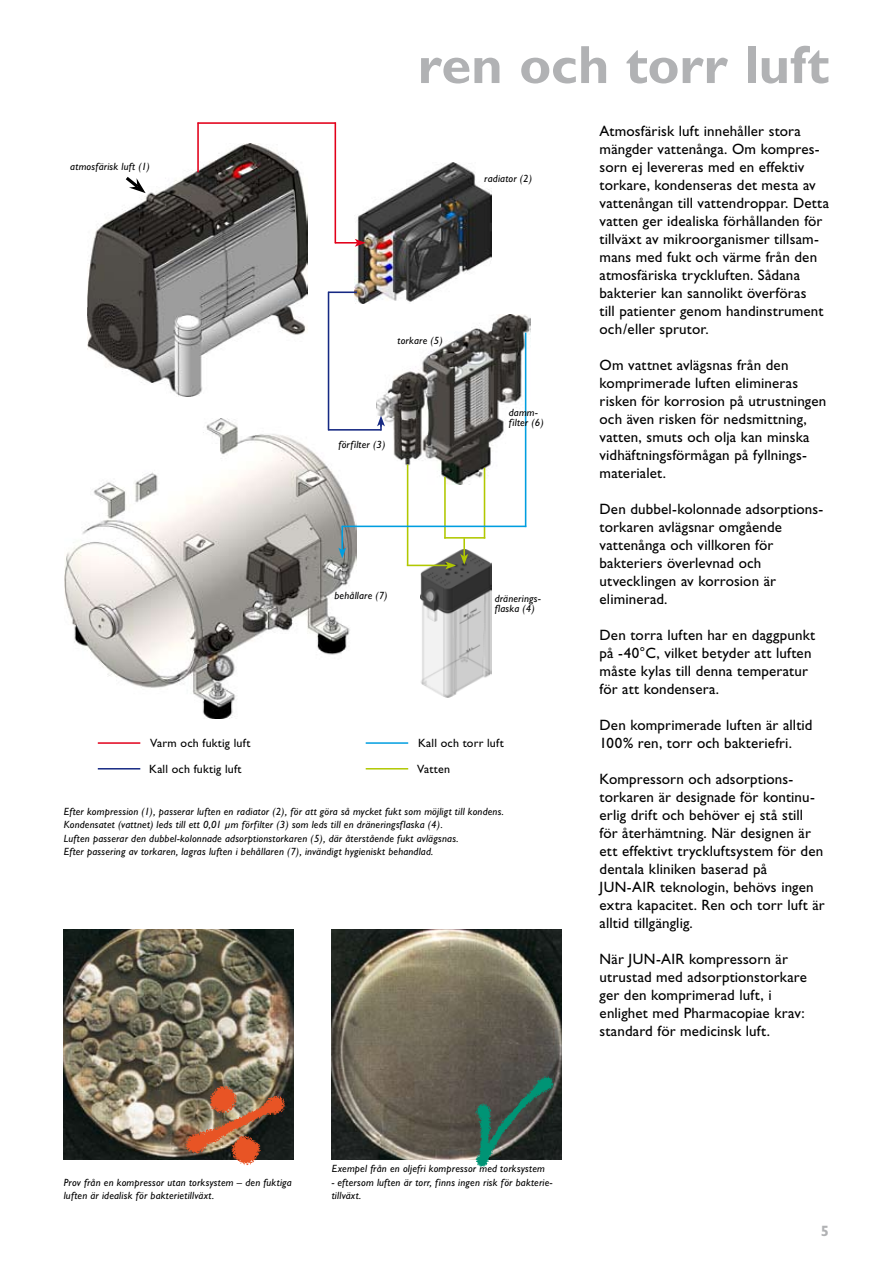
<style>
.page{position:relative;width:893px;height:1263px;background:#fff}
.page>*{position:absolute;margin:0;border:0;box-sizing:border-box;transform-origin:0 0}
.t1{font:700 54px "Gill Sans";letter-spacing:-.005em;color:#b1b2b4}
.t2{font:15px/18px "Gill Sans";letter-spacing:.01em;color:#000}
.t3{font:12px/25.5px "Gill Sans";letter-spacing:.02em;color:#000}
.t4{font:italic 10.5px/13.5px "Gill Sans";letter-spacing:.02em;color:#000}
</style>
<div class="page">
<img style="left:376px;top:315px;width:154px;height:169px">
<img style="left:355px;top:163px;width:136px;height:140px">
<div style="left:464px;top:281px;width:53px;height:26px;background:#fff"></div>
<img style="left:420px;top:550px;width:71px;height:147px">
<img style="left:88px;top:143px;width:219px;height:253px">
<img style="left:65px;top:418px;width:291px;height:301px">
<img style="left:332px;top:929px;width:229px;height:230px">
<img style="left:64px;top:929px;width:229px;height:230px">
<img style="left:179px;top:1074px;width:115px;height:92px">
<img style="left:465px;top:1066px;width:97px;height:101px">
<hr style="left:98px;top:742px;width:42px;height:2px;background:#e2001a">
<hr style="left:98px;top:768px;width:42px;height:1px;background:#162983">
<hr style="left:366px;top:742px;width:42px;height:2px;background:#009ee0">
<hr style="left:366px;top:768px;width:42px;height:1px;background:#b1c800">
<hr style="left:407px;top:464px;width:1px;height:102px;background:#b1c800">
<hr style="left:407px;top:565px;width:41px;height:1px;background:#b1c800">
<hr style="left:484px;top:468px;width:1px;height:70px;background:#b1c800">
<hr style="left:197px;top:122px;width:2px;height:50px;background:#e2001a">
<hr style="left:198px;top:122px;width:138px;height:2px;background:#e2001a">
<hr style="left:335px;top:122px;width:1px;height:121px;background:#e2001a">
<hr style="left:335px;top:242px;width:22px;height:2px;background:#e2001a">
<svg style="left:355px;top:239px;width:11px;height:8px"></svg>
<hr style="left:328px;top:292px;width:1px;height:138px;background:#162983">
<hr style="left:328px;top:291px;width:29px;height:2px;background:#162983">
<hr style="left:341px;top:526px;width:2px;height:24px;background:#009ee0">
<svg style="left:338px;top:547px;width:8px;height:11px"></svg>
<svg style="left:122px;top:174px;width:24px;height:19px"></svg>
<hr style="left:444px;top:477px;width:2px;height:62px;background:#b1c800">
<svg style="left:445px;top:539px;width:23px;height:30px"></svg>
<hr style="left:328px;top:429px;width:53px;height:2px;background:#162983">
<hr style="left:525px;top:333px;width:1px;height:194px;background:#009ee0">
<svg style="left:377px;top:415px;width:8px;height:16px"></svg>
<hr style="left:444px;top:537px;width:41px;height:2px;background:#b1c800">
<hr style="left:342px;top:526px;width:184px;height:1px;background:#009ee0">
<h1 class="t1" style="left:418px;top:33px;width:413px">ren och torr luft</h1>
<p class="t4" style="left:70px;top:160px;width:81px">atmosfärisk luft (1)</p>
<p class="t4" style="left:484px;top:172px;width:49px">radiator (2)</p>
<p class="t4" style="left:398px;top:334px;width:47px">torkare (5)</p>
<p class="t4" style="left:338px;top:437px;width:49px">förfilter (3)</p>
<p class="t4" style="left:509px;top:407px;width:36px;line-height:10.5px">damm&shy;filter (6)</p>
<p class="t4" style="left:334px;top:589px;width:55px">behållare (7)</p>
<p class="t4" style="left:495px;top:593px;width:47px;line-height:10.5px">dränerings&shy;flaska (4)</p>
<p class="t3" style="left:417px;top:730px;width:88px">Kall och torr luft<br>Vatten</p>
<p class="t4" style="left:64px;top:805px;width:442px">Efter kompression (1), passerar luften en radiator (2), för att göra så mycket fukt som möjligt till kondens.<br>Kondensatet (vattnet) leds till ett 0,01 µm förfilter (3) som leds till en dräneringsflaska (4).<br>Luften passerar den dubbel-kolonnade adsorptionstorkaren (5), där återstående fukt avlägsnas.<br>Efter passering av torkaren, lagras luften i behållaren (7), invändigt hygieniskt behandlad.</p>
<p class="t3" style="left:149px;top:730px;width:103px">Varm och fuktig luft<br>Kall och fuktig luft</p>
<p class="t2" style="left:600px;top:122px;width:231px">Atmosfärisk luft innehåller stora mängder vattenånga. Om kompres&shy;sorn ej levereras med en effektiv torkare, kondenseras det mesta av vattenångan till vattendroppar. Detta vatten ger idealiska förhållanden för tillväxt av mikroorganismer tillsam&shy;mans med fukt och värme från den atmosfäriska tryckluften. Sådana bakterier kan sannolikt överföras<br>till patienter genom handinstrument och/eller sprutor.</p>
<p class="t2" style="left:600px;top:356px;width:228px">Om vattnet avlägsnas från den komprimerade luften elimineras risken för korrosion på utrustningen och även risken för nedsmittning, vatten, smuts och olja kan minska vidhäftningsförmågan på fyllnings&shy;materialet.</p>
<p class="t2" style="left:600px;top:500px;width:225px">Den dubbel-kolonnade adsorptions&shy;torkaren avlägsnar omgående vattenånga och villkoren för bakteriers överlevnad och utvecklingen av korrosion är eliminerad.</p>
<p class="t2" style="left:600px;top:626px;width:217px">Den torra luften har en daggpunkt på -40°C, vilket betyder att luften måste kylas till denna temperatur för att kondensera.</p>
<p class="t2" style="left:600px;top:716px;width:214px">Den komprimerade luften är alltid<br>100% ren, torr och bakteriefri.</p>
<p class="t2" style="left:600px;top:770px;width:227px">Kompressorn och adsorptions&shy;torkaren är designade för kontinu&shy;erlig drift och behöver ej stå still för återhämtning. När designen är ett effektivt tryckluftsystem för den dentala kliniken baserad på<br>JUN-AIR teknologin, behövs ingen extra kapacitet. Ren och torr luft är alltid tillgänglig.</p>
<p class="t2" style="left:600px;top:950px;width:209px">När JUN-AIR kompressorn är utrustad med adsorptionstorkare ger den komprimerad luft, i enlighet med Pharmacopiae krav: standard för medicinsk luft.</p>
<p class="t4" style="left:64px;top:1175px;width:229px">Prov från en kompressor utan torksystem – den fuktiga luften är idealisk för bakterietillväxt.</p>
<p class="t4" style="left:332px;top:1162px;width:215px">Exempel från en oljefri kompressor med torksystem</p>
<p class="t4" style="left:332px;top:1175px;width:222px">- eftersom luften är torr, finns ingen risk för bakterie&shy;tillväxt.</p>
</div>
